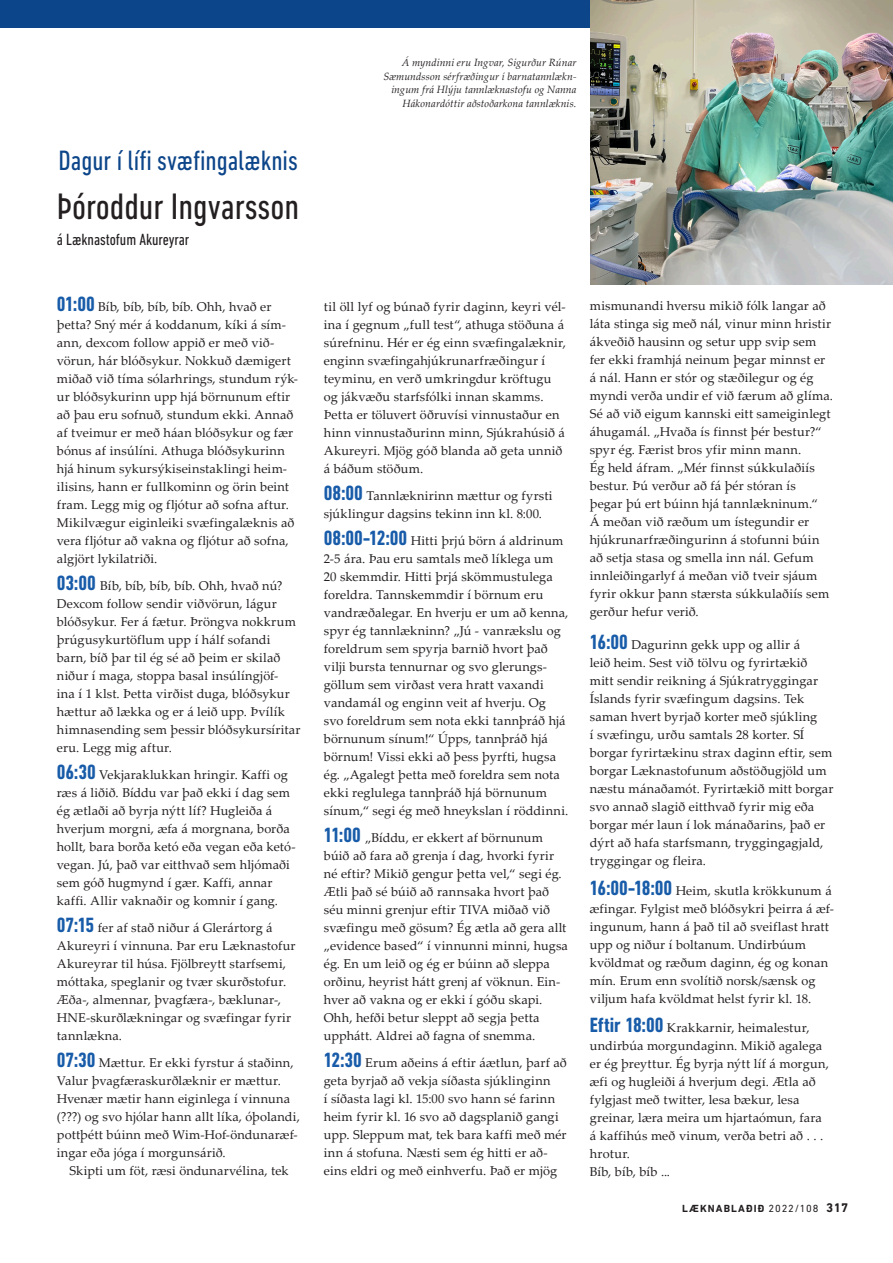
<style>
.page{position:relative;width:893px;height:1263px;background:#fff}
.page>*{position:absolute;margin:0;border:0;box-sizing:border-box;transform-origin:0 0}
.t1{font:condensed 37.5px "DIN Next LT Pro";color:#231f20}
.t2{font:condensed 28.5px "DIN Next LT Pro";color:#0c4589}
.t3{font:condensed 16.5px "DIN Next LT Pro";color:#231f20}
.t4{font:12.75px/18px "Palatino Linotype";letter-spacing:.01em;color:#231f20}
.t5{font:italic 10.5px/13.5px "Palatino Linotype";letter-spacing:.01em;color:#231f20;text-align:right}
.t6{font:700 10.5px "DIN Next LT Pro";letter-spacing:.105em;color:#231f20}
.s1{font-family:"DIN Next LT Pro";font-weight:700;font-stretch:condensed;font-size:21px;color:#185ca9}
.s2{font-weight:400}
.s3{font-size:12.75px}
</style>
<div class="page">
<div style="left:0;top:0;width:893px;height:27px;background:#0c4589"></div>
<img style="left:590px;top:0;width:303px;height:285px">
<h2 class="t2" style="left:58px;top:144px;width:241px">Dagur í lífi svæfingalæknis</h2>
<h1 class="t1" style="left:57px;top:186px;width:244px">Þóroddur Ingvarsson</h1>
<p class="t3" style="left:57px;top:230px;width:134px">á Læknastofum Akureyrar</p>
<p class="t4" style="left:57px;top:297px;width:243px"><span class="s1">01:00</span> Bíb, bíb, bíb, bíb. Ohh, hvað er þetta? Sný mér á koddanum, kíki á sím&shy;ann, dexcom follow appið er með við&shy;vörun, hár blóðsykur. Nokkuð dæmigert miðað við tíma sólarhrings, stundum rýk&shy;ur blóðsykurinn upp hjá börnunum eftir að þau eru sofnuð, stundum ekki. Annað af tveimur er með háan blóðsykur og fær bónus af insúlíni. Athuga blóðsykurinn hjá hinum sykursýkiseinstaklingi heim&shy;ilisins, hann er fullkominn og örin beint fram. Legg mig og fljótur að sofna aftur.<br>Mikilvægur eiginleiki svæfingalæknis að vera fljótur að vakna og fljótur að sofna, algjört lykilatriði.</p>
<p class="t4" style="left:57px;top:576px;width:245px"><span class="s1">03:00</span> Bíb, bíb, bíb, bíb. Ohh, hvað nú?<br>Dexcom follow sendir viðvörun, lágur blóðsykur. Fer á fætur. Þröngva nokkrum þrúgusykurtöflum upp í hálf sofandi barn, bíð þar til ég sé að þeim er skilað niður í maga, stoppa basal insúlíngjöf-<br>ina í 1 klst. Þetta virðist duga, blóðsykur hættur að lækka og er á leið upp. Þvílík himnasending sem þessir blóðsykursíritar eru. Legg mig aftur.</p>
<p class="t4" style="left:57px;top:765px;width:240px"><span class="s1">06:30</span> Vekjaraklukkan hringir. Kaffi og ræs á liðið. Bíddu var það ekki í dag sem ég ætlaði að byrja nýtt líf? Hugleiða á hverjum morgni, æfa á morgnana, borða hollt, bara borða ketó eða vegan eða ketó&shy;vegan. Jú, það var eitthvað sem hljómaði sem góð hugmynd í gær. Kaffi, annar kaffi. Allir vaknaðir og komnir í gang.</p>
<p class="t4" style="left:57px;top:918px;width:240px"><span class="s1">07:15</span> fer af stað niður á Glerártorg á Akureyri í vinnuna. Þar eru Læknastofur Akureyrar til húsa. Fjölbreytt starfsemi, móttaka, speglanir og tvær skurðstofur.<br>Æða-, almennar, þvagfæra-, bæklunar-, HNE-skurðlækningar og svæfingar fyrir tannlækna.</p>
<p class="t4" style="left:57px;top:1053px;width:245px"><span class="s1">07:30</span> Mættur. Er ekki fyrstur á staðinn, Valur þvagfæraskurðlæknir er mættur.<br>Hvenær mætir hann eiginlega í vinnuna (???) og svo hjólar hann allt líka, óþolandi, pottþétt búinn með Wim-Hof-öndunaræf&shy;ingar eða jóga í morgunsárið.</p>
<p class="t4" style="left:70px;top:1161px;width:221px">Skipti um föt, ræsi öndunarvélina, tek</p>
<p class="t5" style="left:383px;top:56px;width:195px">Á myndinni eru Ingvar, Sigurður Rúnar Sæmundsson sérfræðingur í barnatannlækn&shy;ingum frá Hlýju tannlæknastofu og Nanna Hákonardóttir aðstoðarkona tannlæknis.</p>
<p class="t4" style="left:324px;top:297px;width:244px">til öll lyf og búnað fyrir daginn, keyri vél&shy;ina í gegnum „full test“, athuga stöðuna á súrefninu. Hér er ég einn svæfingalæknir, enginn svæfingahjúkrunarfræðingur í teyminu, en verð umkringdur kröftugu og jákvæðu starfsfólki innan skamms.<br>Þetta er töluvert öðruvísi vinnustaður en hinn vinnustaðurinn minn, Sjúkrahúsið á Akureyri. Mjög góð blanda að geta unnið á báðum stöðum.</p>
<p class="t4" style="left:324px;top:486px;width:230px"><span class="s1">08:00</span> Tannlæknirinn mættur og fyrsti sjúklingur dagsins tekinn inn kl. 8:00.</p>
<p class="t4" style="left:324px;top:531px;width:246px"><span class="s1">08:00-12:00</span> Hitti þrjú börn á aldrinum 2-5 ára. Þau eru samtals með líklega um 20 skemmdir. Hitti þrjá skömmustulega foreldra. Tannskemmdir í börnum eru vandræðalegar. En hverju er um að kenna, spyr ég tannlækninn? „Jú - vanrækslu og foreldrum sem spyrja barnið hvort það vilji bursta tennurnar og svo glerungs&shy;göllum sem virðast vera hratt vaxandi vandamál og enginn veit af hverju. Og svo foreldrum sem nota ekki tannþráð hjá börnunum sínum!“ Úpps, tannþráð hjá börnum! Vissi ekki að þess þyrfti, hugsa ég. „Agalegt þetta með foreldra sem nota ekki reglulega tannþráð hjá börnunum sínum,“ segi ég með hneykslan í röddinni.</p>
<p class="t4" style="left:324px;top:828px;width:246px"><span class="s1">11:00</span> „Bíddu, er ekkert af börnunum búið að fara að grenja í dag, hvorki fyrir né eftir? Mikið gengur þetta vel,“ segi ég.<br>Ætli það sé búið að rannsaka hvort það séu minni grenjur eftir TIVA miðað við svæfingu með gösum? Ég ætla að gera allt „evidence based“ í vinnunni minni, hugsa ég. En um leið og ég er búinn að sleppa orðinu, heyrist hátt grenj af vöknun. Ein&shy;hver að vakna og er ekki í góðu skapi.<br>Ohh, hefði betur sleppt að segja þetta upphátt. Aldrei að fagna of snemma.</p>
<p class="t4" style="left:324px;top:1053px;width:244px"><span class="s1">12:30</span> Erum aðeins á eftir áætlun, þarf að geta byrjað að vekja síðasta sjúklinginn<br>í síðasta lagi kl. 15:00 svo hann sé farinn heim fyrir kl. 16 svo að dagsplanið gangi upp. Sleppum mat, tek bara kaffi með mér inn á stofuna. Næsti sem ég hitti er að&shy;eins eldri og með einhverfu. Það er mjög</p>
<p class="t4" style="left:590px;top:296px;width:245px">mismunandi hversu mikið fólk langar að láta stinga sig með nál, vinur minn hristir ákveðið hausinn og setur upp svip sem fer ekki framhjá neinum þegar minnst er á nál. Hann er stór og stæðilegur og ég myndi verða undir ef við færum að glíma.<br>Sé að við eigum kannski eitt sameiginlegt áhugamál. „Hvaða ís finnst þér bestur?“ spyr ég. Færist bros yfir minn mann.<br>Ég held áfram. „Mér finnst súkkulaðiís bestur. Þú verður að fá þér stóran ís<br>þegar þú ert búinn hjá tannlækninum.“<br>Á meðan við ræðum um ístegundir er hjúkrunarfræðingurinn á stofunni búin að setja stasa og smella inn nál. Gefum innleiðingarlyf á meðan við tveir sjáum fyrir okkur þann stærsta súkkulaðiís sem gerður hefur verið.</p>
<p class="t4" style="left:590px;top:635px;width:245px"><span class="s1">16:00</span> Dagurinn gekk upp og allir á<br>leið heim. Sest við tölvu og fyrirtækið mitt sendir reikning á Sjúkratryggingar Íslands fyrir svæfingum dagsins. Tek saman hvert byrjað korter með sjúkling<br>í svæfingu, urðu samtals 28 korter. SÍ borgar fyrirtækinu strax daginn eftir, sem borgar Læknastofunum aðstöðugjöld um næstu mánaðamót. Fyrirtækið mitt borgar svo annað slagið eitthvað fyrir mig eða borgar mér laun í lok mánaðarins, það er dýrt að hafa starfsmann, tryggingagjald, tryggingar og fleira.</p>
<p class="t4" style="left:590px;top:881px;width:246px"><span class="s1">16:00-18:00</span> Heim, skutla krökkunum á æfingar. Fylgist með blóðsykri þeirra á æf&shy;ingunum, hann á það til að sveiflast hratt upp og niður í boltanum. Undirbúum kvöldmat og ræðum daginn, ég og konan mín. Erum enn svolítið norsk/sænsk og viljum hafa kvöldmat helst fyrir kl. 18.</p>
<p class="t4" style="left:590px;top:1018px;width:241px"><span class="s1">Eftir 18:00</span> Krakkarnir, heimalestur, undirbúa morgundaginn. Mikið agalega er ég þreyttur. Ég byrja nýtt líf á morgun, æfi og hugleiði á hverjum degi. Ætla að fylgjast með twitter, lesa bækur, lesa greinar, læra meira um hjartaómun, fara á kaffihús með vinum, verða betri að . . . hrotur.<br>Bíb, bíb, bíb ...</p>
<p class="t6" style="left:682px;top:1202px;width:168px">LÆKNABLAÐIÐ <span class="s2">2022/108</span> <span class="s3">317</span></p>
</div>
